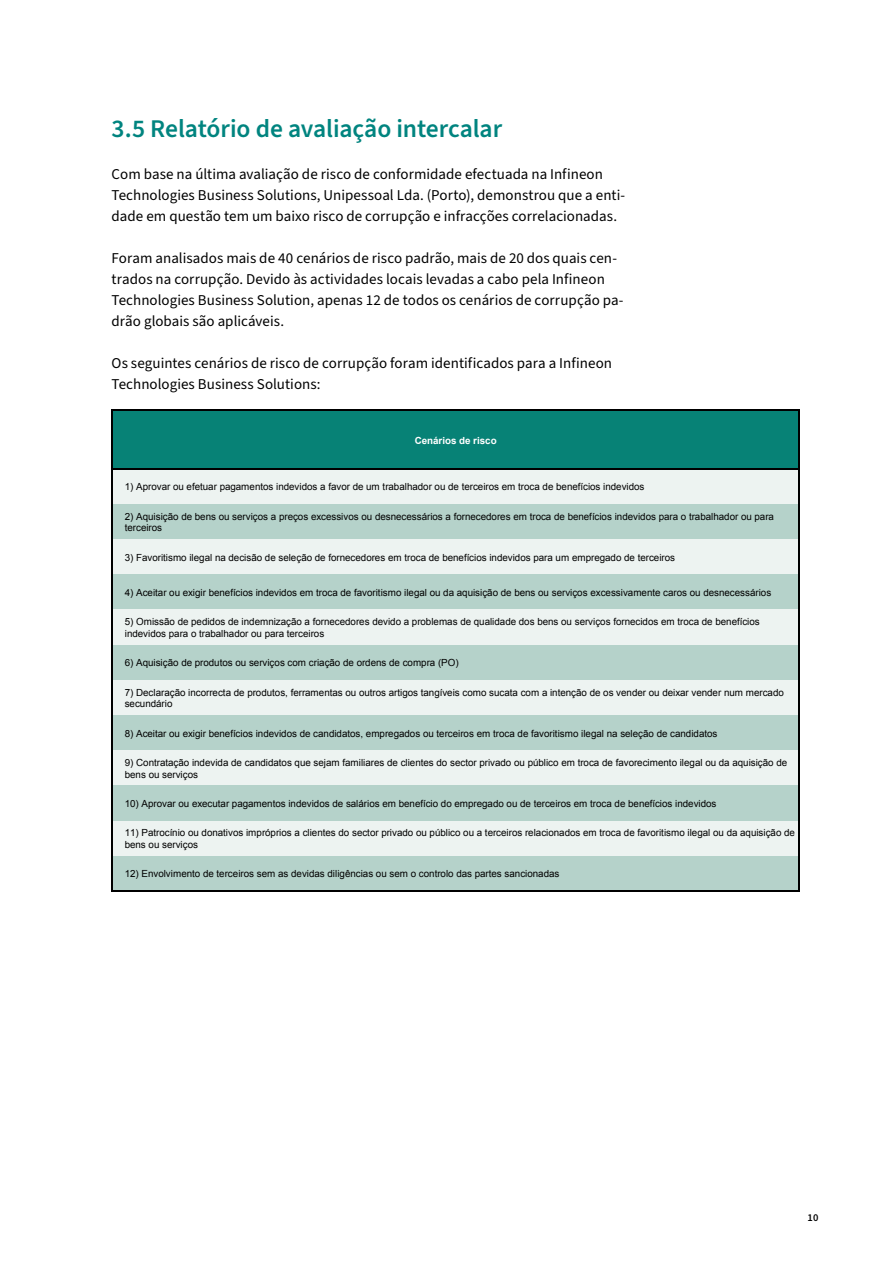
<style>
.page{position:relative;width:893px;height:1263px;background:#fff}
.page>*{position:absolute;margin:0;border:0;box-sizing:border-box;transform-origin:0 0}
.t1{font:600 25.5px "Source Sans 3";letter-spacing:-.005em;color:#00847f}
.t2{font:15px/21px "Source Sans 3";letter-spacing:.005em;color:#000}
.t3{font:600 10.5px "Source Sans 3";color:#000}
.t4{font:9.75px/11.7px "Arial";letter-spacing:-.005em;color:#000}
.t5{font:700 9.75px "Arial";color:#fff}
</style>
<div class="page">
<div style="left:113px;top:411px;width:686px;height:58px;background:#078276"></div>
<div style="left:113px;top:469px;width:686px;height:35px;background:#edf3f1"></div>
<div style="left:113px;top:504px;width:686px;height:35px;background:#b5d2ca"></div>
<div style="left:113px;top:539px;width:686px;height:36px;background:#edf3f1"></div>
<div style="left:113px;top:574px;width:686px;height:36px;background:#b5d2ca"></div>
<div style="left:113px;top:610px;width:686px;height:35px;background:#edf3f1"></div>
<div style="left:113px;top:645px;width:686px;height:35px;background:#b5d2ca"></div>
<div style="left:113px;top:680px;width:686px;height:35px;background:#edf3f1"></div>
<div style="left:113px;top:715px;width:686px;height:36px;background:#b5d2ca"></div>
<div style="left:113px;top:750px;width:686px;height:36px;background:#edf3f1"></div>
<div style="left:113px;top:786px;width:686px;height:35px;background:#b5d2ca"></div>
<div style="left:113px;top:821px;width:686px;height:35px;background:#edf3f1"></div>
<div style="left:113px;top:856px;width:686px;height:35px;background:#b5d2ca"></div>
<hr style="left:112px;top:410px;width:1px;height:482px;background:#000">
<hr style="left:798px;top:411px;width:2px;height:481px;background:#000">
<hr style="left:113px;top:410px;width:687px;height:1px;background:#000">
<hr style="left:113px;top:468px;width:687px;height:2px;background:#000">
<hr style="left:113px;top:891px;width:687px;height:1px;background:#000">
<h1 class="t1" style="left:112px;top:111px;width:392px">3.5 Relatório de avaliação intercalar</h1>
<p class="t2" style="left:112px;top:164px;width:515px">Com base na última avaliação de risco de conformidade efectuada na Infineon<br>Technologies Business Solutions, Unipessoal Lda. (Porto), demonstrou que a enti&shy;dade em questão tem um baixo risco de corrupção e infracções correlacionadas.</p>
<p class="t2" style="left:112px;top:248px;width:513px">Foram analisados mais de 40 cenários de risco padrão, mais de 20 dos quais cen&shy;trados na corrupção. Devido às actividades locais levadas a cabo pela Infineon Technologies Business Solution, apenas 12 de todos os cenários de corrupção pa&shy;drão globais são aplicáveis.</p>
<h2 class="t2" style="left:112px;top:353px;width:502px">Os seguintes cenários de risco de corrupção foram identificados para a Infineon<br>Technologies Business Solutions:</h2>
<p class="t5" style="left:415px;top:434px;width:83px">Cenários de risco</p>
<p class="t4" style="left:125px;top:481px;width:521px">1) Aprovar ou efetuar pagamentos indevidos a favor de um trabalhador ou de terceiros em troca de benefícios indevidos</p>
<p class="t4" style="left:125px;top:510px;width:651px">2) Aquisição de bens ou serviços a preços excessivos ou desnecessários a fornecedores em troca de benefícios indevidos para o trabalhador ou para terceiros</p>
<p class="t4" style="left:125px;top:551px;width:552px">3) Favoritismo ilegal na decisão de seleção de fornecedores em troca de benefícios indevidos para um empregado de terceiros</p>
<p class="t4" style="left:125px;top:587px;width:648px">4) Aceitar ou exigir benefícios indevidos em troca de favoritismo ilegal ou da aquisição de bens ou serviços excessivamente caros ou desnecessários</p>
<p class="t4" style="left:125px;top:616px;width:636px">5) Omissão de pedidos de indemnização a fornecedores devido a problemas de qualidade dos bens ou serviços fornecidos em troca de benefícios indevidos para o trabalhador ou para terceiros</p>
<p class="t4" style="left:125px;top:657px;width:335px">6) Aquisição de produtos ou serviços com criação de ordens de compra (PO)</p>
<p class="t4" style="left:125px;top:686px;width:661px">7) Declaração incorrecta de produtos, ferramentas ou outros artigos tangíveis como sucata com a intenção de os vender ou deixar vender num mercado secundário</p>
<p class="t4" style="left:125px;top:727px;width:594px">8) Aceitar ou exigir benefícios indevidos de candidatos, empregados ou terceiros em troca de favoritismo ilegal na seleção de candidatos</p>
<p class="t4" style="left:125px;top:757px;width:664px">9) Contratação indevida de candidatos que sejam familiares de clientes do sector privado ou público em troca de favorecimento ilegal ou da aquisição de bens ou serviços</p>
<p class="t4" style="left:125px;top:798px;width:593px">10) Aprovar ou executar pagamentos indevidos de salários em benefício do empregado ou de terceiros em troca de benefícios indevidos</p>
<p class="t4" style="left:125px;top:827px;width:672px">11) Patrocínio ou donativos impróprios a clientes do sector privado ou público ou a terceiros relacionados em troca de favoritismo ilegal ou da aquisição de bens ou serviços</p>
<p class="t4" style="left:125px;top:868px;width:436px">12) Envolvimento de terceiros sem as devidas diligências ou sem o controlo das partes sancionadas</p>
<p class="t3" style="left:807px;top:1210px;width:13px">10</p>
</div>
